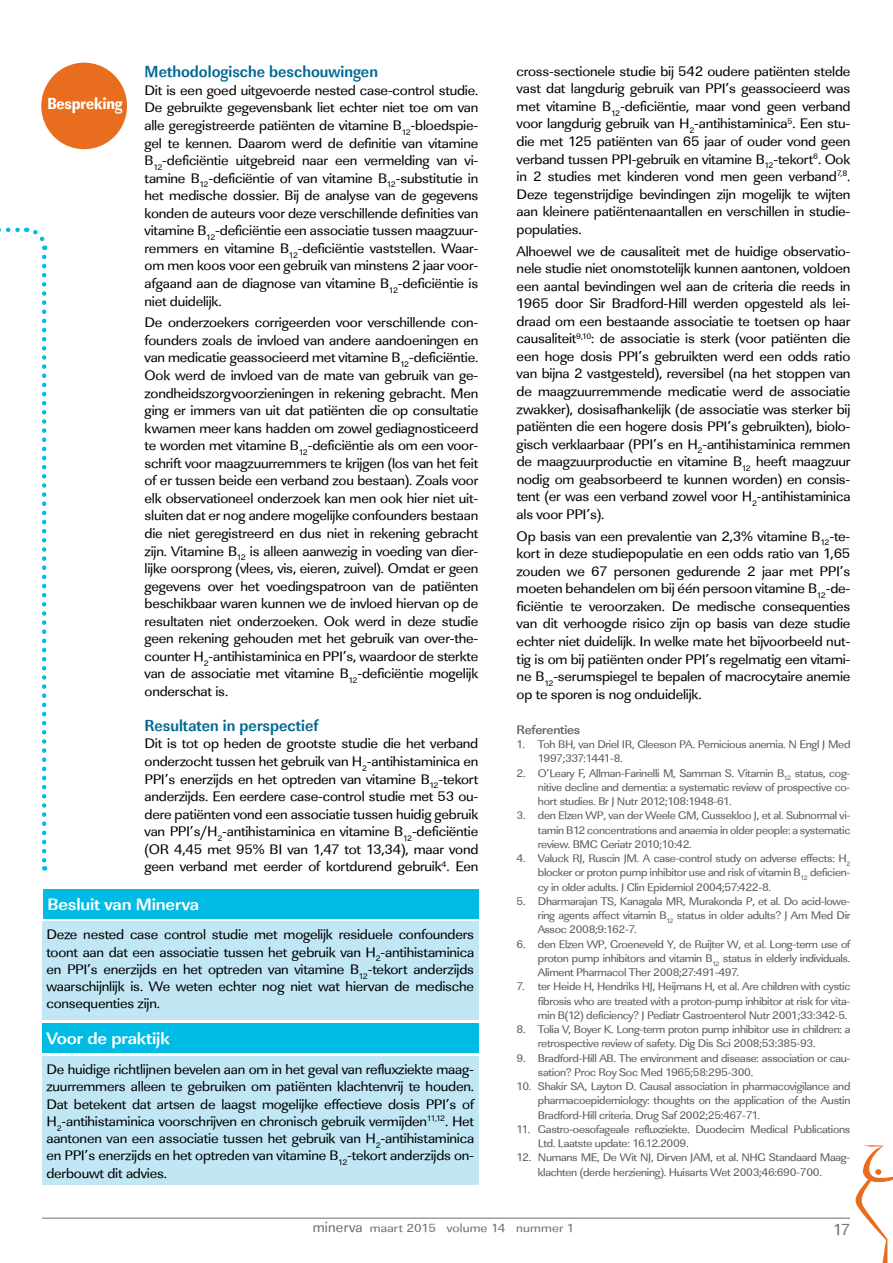
<style>
.page{position:relative;width:893px;height:1263px;background:#fff}
.page>*{position:absolute;margin:0;border:0;box-sizing:border-box;transform-origin:0 0}
.t1{font:700 17.1px "Linear Std";letter-spacing:-.01em;color:#fff;scale:1.05 1}
.t2{font:700 16.5px "Linear Std Cd";color:#006892}
.t3{font:16.5px "Linear Std Nr Xbold";letter-spacing:-.01em;color:#fff}
.t4{font:16.5px "Linear Std";color:#6d6e71}
.t5{font:14.25px/17.5px "Linear Std";letter-spacing:-.015em;color:#000;text-align:justify;scale:1.05 1}
.t6{font:500 12.9px "Linear Std";letter-spacing:-.015em;color:#58595b;scale:1.05 1}
.t7{font:12.15px "Linear Std";letter-spacing:.01em;color:#6d6e71;scale:1.11 1}
.t8{font:11.4px/14.2px "Linear Std";letter-spacing:-.025em;color:#58595b;text-align:justify;scale:1.05 1}
.s1{font-size:15px}
</style>
<div class="page">
<hr style="left:42px;top:1218px;width:808px;height:1px;background:#6d6e71">
<svg style="left:855px;top:1145px;width:38px;height:118px"></svg>
<div style="left:41px;top:63px;width:86px;height:86px;background:#e86d1f;border-radius:50%"></div>
<svg style="left:0;top:227px;width:48px;height:23px"></svg>
<svg style="left:42px;top:257px;width:4px;height:613px"></svg>
<div style="left:42px;top:1056px;width:436px;height:128px;background:#c1e7f5"></div>
<svg style="left:42px;top:889px;width:436px;height:164px;background:#7cd8ef"></svg>
<p class="t3" style="left:47px;top:93px;width:77px">Bespreking</p>
<p class="t2" style="left:145px;top:62px;width:235px">Methodologische beschouwingen</p>
<p class="t5" style="left:145px;top:81px;width:319px">Dit is een goed uitgevoerde nested case-control studie.<br>De gebruikte gegevensbank liet echter niet toe om van alle geregistreerde patiënten de vitamine B<sub>12</sub>-bloedspie&shy;gel te kennen. Daarom werd de definitie van vitamine B<sub>12</sub>-deficiëntie uitgebreid naar een vermelding van vi&shy;tamine B<sub>12</sub>-deficiëntie of van vitamine B<sub>12</sub>-substitutie in het medische dossier. Bij de analyse van de gegevens konden de auteurs voor deze verschillende definities van vitamine B<sub>12</sub>-deficiëntie een associatie tussen maagzuur&shy;remmers en vitamine B<sub>12</sub>-deficiëntie vaststellen. Waar&shy;om men koos voor een gebruik van minstens 2 jaar voor&shy;afgaand aan de diagnose van vitamine B<sub>12</sub>-deficiëntie is niet duidelijk.</p>
<p class="t5" style="left:145px;top:314px;width:319px">De onderzoekers corrigeerden voor verschillende con&shy;founders zoals de invloed van andere aandoeningen en van medicatie geassocieerd met vitamine B<sub>12</sub>-deficiëntie.<br>Ook werd de invloed van de mate van gebruik van ge&shy;zondheidszorgvoorzieningen in rekening gebracht. Men ging er immers van uit dat patiënten die op consultatie kwamen meer kans hadden om zowel gediagnosticeerd te worden met vitamine B<sub>12</sub>-deficiëntie als om een voor&shy;schrift voor maagzuurremmers te krijgen (los van het feit of er tussen beide een verband zou bestaan). Zoals voor elk observationeel onderzoek kan men ook hier niet uit&shy;sluiten dat er nog andere mogelijke confounders bestaan die niet geregistreerd en dus niet in rekening gebracht zijn. Vitamine B<sub>12</sub> is alleen aanwezig in voeding van dier&shy;lijke oorsprong (vlees, vis, eieren, zuivel). Omdat er geen gegevens over het voedingspatroon van de patiënten beschikbaar waren kunnen we de invloed hiervan op de resultaten niet onderzoeken. Ook werd in deze studie geen rekening gehouden met het gebruik van over-the&shy;counter H<sub>2</sub>-antihistaminica en PPI’s, waardoor de sterkte van de associatie met vitamine B<sub>12</sub>-deficiëntie mogelijk onderschat is.</p>
<p class="t2" style="left:145px;top:715px;width:175px">Resultaten in perspectief</p>
<p class="t5" style="left:145px;top:735px;width:319px">Dit is tot op heden de grootste studie die het verband onderzocht tussen het gebruik van H<sub>2</sub>-antihistaminica en PPI’s enerzijds en het optreden van vitamine B<sub>12</sub>-tekort anderzijds. Een eerdere case-control studie met 53 ou&shy;dere patiënten vond een associatie tussen huidig gebruik van PPI’s/H<sub>2</sub>-antihistaminica en vitamine B<sub>12</sub>-deficiëntie (OR 4,45 met 95% BI van 1,47 tot 13,34), maar vond geen verband met eerder of kortdurend gebruik<sup>4</sup>. Een</p>
<p class="t1" style="left:47px;top:894px;width:146px">Besluit van Minerva</p>
<p class="t5" style="left:46px;top:926px;width:409px">Deze nested case control studie met mogelijk residuele confounders toont aan dat een associatie tussen het gebruik van H<sub>2</sub>-antihistaminica en PPI’s enerzijds en het optreden van vitamine B<sub>12</sub>-tekort anderzijds waarschijnlijk is. We weten echter nog niet wat hiervan de medische consequenties zijn.</p>
<p class="t1" style="left:46px;top:1028px;width:119px">Voor de praktijk</p>
<p class="t5" style="left:46px;top:1061px;width:409px">De huidige richtlijnen bevelen aan om in het geval van refluxziekte maag&shy;zuurremmers alleen te gebruiken om patiënten klachtenvrij te houden.<br>Dat betekent dat artsen de laagst mogelijke effectieve dosis PPI’s of H<sub>2</sub>-antihistaminica voorschrijven en chronisch gebruik vermijden<sup>11,12</sup>. Het aantonen van een associatie tussen het gebruik van H<sub>2</sub>-antihistaminica en PPI’s enerzijds en het optreden van vitamine B<sub>12</sub>-tekort anderzijds on&shy;derbouwt dit advies.</p>
<p class="t5" style="left:517px;top:62px;width:319px">cross-sectionele studie bij 542 oudere patiënten stelde vast dat langdurig gebruik van PPI’s geassocieerd was met vitamine B<sub>12</sub>-deficiëntie, maar vond geen verband voor langdurig gebruik van H<sub>2</sub>-antihistaminica<sup>5</sup>. Een stu&shy;die met 125 patiënten van 65 jaar of ouder vond geen verband tussen PPI-gebruik en vitamine B<sub>12</sub>-tekort<sup>6</sup>. Ook in 2 studies met kinderen vond men geen verband<sup>7,8</sup>.<br>Deze tegenstrijdige bevindingen zijn mogelijk te wijten aan kleinere patiëntenaantallen en verschillen in studie&shy;populaties.</p>
<p class="t5" style="left:517px;top:242px;width:319px">Alhoewel we de causaliteit met de huidige observatio&shy;nele studie niet onomstotelijk kunnen aantonen, voldoen een aantal bevindingen wel aan de criteria die reeds in 1965 door Sir Bradford-Hill werden opgesteld als lei&shy;draad om een bestaande associatie te toetsen op haar causaliteit<sup>9,10</sup>: de associatie is sterk (voor patiënten die een hoge dosis PPI’s gebruikten werd een odds ratio van bijna 2 vastgesteld), reversibel (na het stoppen van de maagzuurremmende medicatie werd de associatie zwakker), dosisafhankelijk (de associatie was sterker bij patiënten die een hogere dosis PPI’s gebruikten), biolo&shy;gisch verklaarbaar (PPI’s en H<sub>2</sub>-antihistaminica remmen de maagzuurproductie en vitamine B<sub>12</sub> heeft maagzuur nodig om geabsorbeerd te kunnen worden) en consis&shy;tent (er was een verband zowel voor H<sub>2</sub>-antihistaminica als voor PPI’s).</p>
<p class="t5" style="left:517px;top:527px;width:319px">Op basis van een prevalentie van 2,3% vitamine B<sub>12</sub>-te&shy;kort in deze studiepopulatie en een odds ratio van 1,65 zouden we 67 personen gedurende 2 jaar met PPI’s moeten behandelen om bij één persoon vitamine B<sub>12</sub>-de&shy;ficiëntie te veroorzaken. De medische consequenties van dit verhoogde risico zijn op basis van deze studie echter niet duidelijk. In welke mate het bijvoorbeeld nut&shy;tig is om bij patiënten onder PPI’s regelmatig een vitami&shy;ne B<sub>12</sub>-serumspiegel te bepalen of macrocytaire anemie op te sporen is nog onduidelijk.</p>
<p class="t6" style="left:517px;top:722px;width:62px">Referenties</p>
<p class="t8" style="left:538px;top:737px;width:299px;text-indent:-21px">1. Toh BH, van Driel IR, Gleeson PA. Pernicious anemia. N Engl J Med<br>1997;337:1441-8.</p>
<p class="t8" style="left:538px;top:766px;width:299px;text-indent:-21px">2. O’Leary F, Allman-Farinelli M, Samman S. Vitamin B<sub>12</sub> status, cog&shy;nitive decline and dementia: a systematic review of prospective co&shy;hort studies. Br J Nutr 2012;108:1948-61.</p>
<p class="t8" style="left:538px;top:808px;width:299px;text-indent:-21px">3. den Elzen WP, van der Weele GM, Gussekloo J, et al. Subnormal vi&shy;tamin B12 concentrations and anaemia in older people: a systematic review. BMC Geriatr 2010;10:42.</p>
<p class="t8" style="left:538px;top:851px;width:299px;text-indent:-21px">4. Valuck RJ, Ruscin JM. A case-control study on adverse effects: H<sub>2 </sub>blocker or proton pump inhibitor use and risk of vitamin B<sub>12</sub> deficien&shy;cy in older adults. J Clin Epidemiol 2004;57:422-8.</p>
<p class="t8" style="left:538px;top:894px;width:299px;text-indent:-21px">5. Dharmarajan TS, Kanagala MR, Murakonda P, et al. Do acid-lowe&shy;ring agents affect vitamin B<sub>12</sub> status in older adults? J Am Med Dir Assoc 2008;9:162-7.</p>
<p class="t8" style="left:538px;top:937px;width:299px;text-indent:-21px">6. den Elzen WP, Groeneveld Y, de Ruijter W, et al. Long-term use of proton pump inhibitors and vitamin B<sub>12</sub> status in elderly individuals.<br>Aliment Pharmacol Ther 2008;27:491-497.</p>
<p class="t8" style="left:538px;top:979px;width:299px;text-indent:-21px">7. ter Heide H, Hendriks HJ, Heijmans H, et al. Are children with cystic fibrosis who are treated with a proton-pump inhibitor at risk for vita&shy;min B(12) deficiency? J Pediatr Gastroenterol Nutr 2001;33:342-5.</p>
<p class="t8" style="left:538px;top:1022px;width:299px;text-indent:-21px">8. Tolia V, Boyer K. Long-term proton pump inhibitor use in children: a retrospective review of safety. Dig Dis Sci 2008;53:385-93.</p>
<p class="t8" style="left:538px;top:1051px;width:299px;text-indent:-21px">9. Bradford-Hill AB. The environment and disease: association or cau&shy;sation? Proc Roy Soc Med 1965;58:295-300.</p>
<p class="t8" style="left:538px;top:1079px;width:299px;text-indent:-21px">10. Shakir SA, Layton D. Causal association in pharmacovigilance and pharmacoepidemiology: thoughts on the application of the Austin Bradford-Hill criteria. Drug Saf 2002;25:467-71.</p>
<p class="t8" style="left:538px;top:1122px;width:299px;text-indent:-21px">11. Gastro-oesofageale refluxziekte. Duodecim Medical Publications<br>Ltd. Laatste update: 16.12.2009.</p>
<p class="t8" style="left:538px;top:1150px;width:299px;text-indent:-21px">12. Numans ME, De Wit NJ, Dirven JAM, et al. NHG Standaard Maag&shy;klachten (derde herziening). Huisarts Wet 2003;46:690-700.</p>
<p class="t7" style="left:313px;top:1221px;width:237px"><span class="s1">minerva</span> maart 2015 volume 14 nummer 1</p>
<p class="t4" style="left:833px;top:1220px;width:19px">17</p>
</div>
